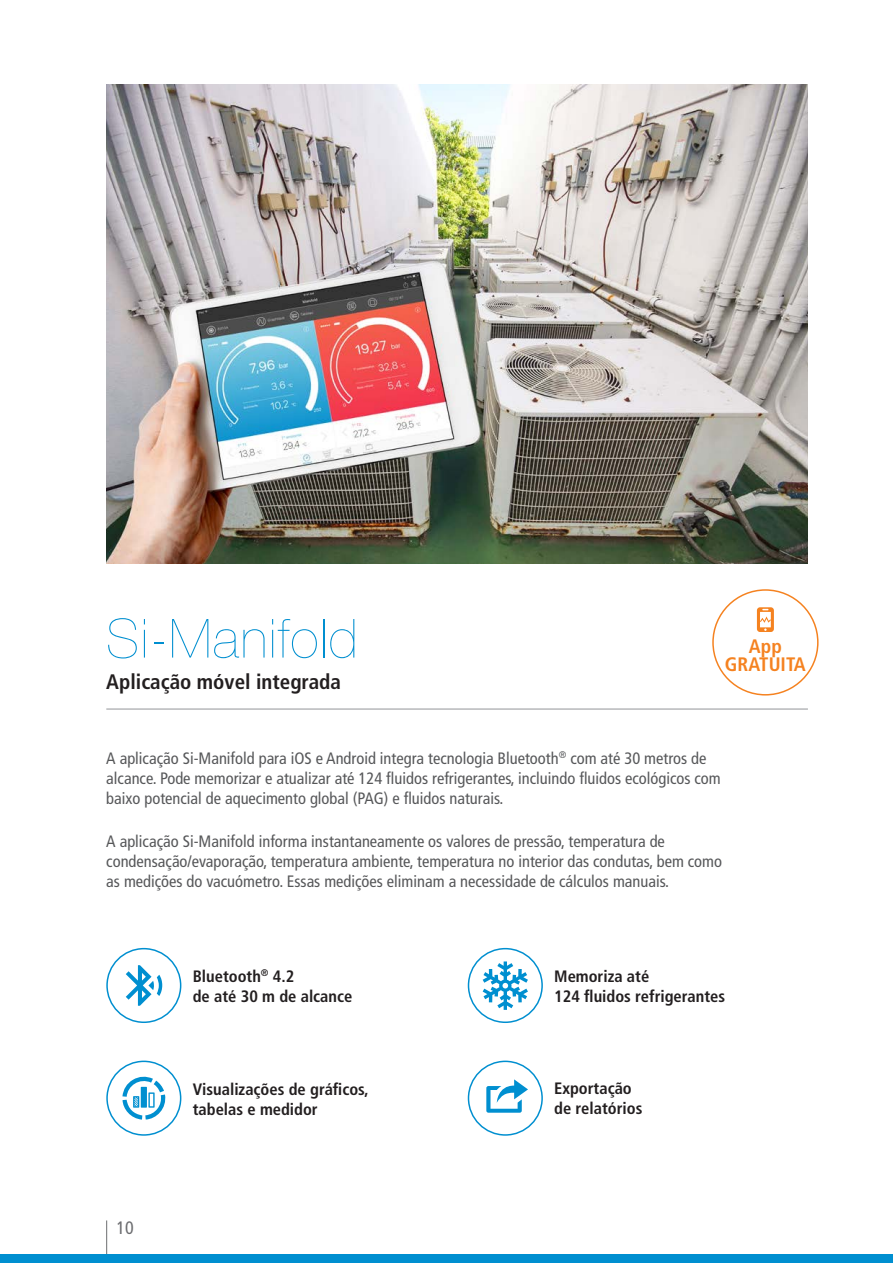
<style>
.page{position:relative;width:893px;height:1263px;background:#fff}
.page>*{position:absolute;margin:0;border:0;box-sizing:border-box;transform-origin:0 0}
.t1{font:200 54px "Helvetica Neue LT Std";letter-spacing:.03em;color:#008fd0}
.t2{font:700 condensed 21px "Frutiger LT Std";color:#231f20}
.t3{font:700 condensed 19.5px "Frutiger LT Std";color:#f58220}
.t4{font:condensed 18px "Frutiger LT Std";color:#6c6d70}
.t5{font:condensed 16.5px/19.8px "Frutiger LT Std";color:#57585a}
.t6{font:700 condensed 16.5px/19.8px "Frutiger LT Std";color:#231f20}
</style>
<div class="page">
<hr style="left:106px;top:1220px;width:1px;height:43px;background:#6c6d70">
<div style="left:0;top:1254px;width:893px;height:9px;background:#008fd0"></div>
<hr style="left:106px;top:709px;width:702px;height:1px;background:#939598">
<div style="left:712px;top:589px;width:107px;height:106px;border:2px solid #f58220;border-radius:50%"></div>
<svg style="left:757px;top:607px;width:17px;height:25px"></svg>
<div style="left:468px;top:948px;width:75px;height:75px;border:2px solid #008fd0;border-radius:50%"></div>
<svg style="left:483px;top:961px;width:45px;height:49px"></svg>
<div style="left:468px;top:1060px;width:75px;height:76px;border:2px solid #008fd0;border-radius:50%"></div>
<svg style="left:486px;top:1079px;width:42px;height:34px"></svg>
<div style="left:106px;top:1060px;width:75px;height:76px;border:2px solid #008fd0;border-radius:50%"></div>
<svg style="left:122px;top:1076px;width:44px;height:43px"></svg>
<div style="left:141px;top:1087px;width:6px;height:21px;background:#008fd0"></div>
<div style="left:106px;top:948px;width:75px;height:75px;border:2px solid #008fd0;border-radius:50%"></div>
<svg style="left:126px;top:965px;width:36px;height:41px"></svg>
<img style="left:106px;top:84px;width:702px;height:479px">
<p class="t1" style="left:106px;top:607px;width:253px">Si-Manifold</p>
<p class="t2" style="left:106px;top:669px;width:236px">Aplicação móvel integrada</p>
<p class="t3" style="left:749px;top:634px;width:34px">App</p>
<p class="t3" style="left:725px;top:652px;width:82px">GRATUITA</p>
<p class="t5" style="left:106px;top:748px;width:616px">A aplicação Si-Manifold para iOS e Android integra tecnologia Bluetooth<sup>®</sup> com até 30 metros de alcance. Pode memorizar e atualizar até 124 fluidos refrigerantes, incluindo fluidos ecológicos com baixo potencial de aquecimento global (PAG) e fluidos naturais.</p>
<p class="t5" style="left:106px;top:832px;width:617px">A aplicação Si-Manifold informa instantaneamente os valores de pressão, temperatura de condensação/evaporação, temperatura ambiente, temperatura no interior das condutas, bem como as medições do vacuómetro. Essas medições eliminam a necessidade de cálculos manuais.</p>
<p class="t4" style="left:117px;top:1217px;width:19px">10</p>
<p class="t6" style="left:193px;top:966px;width:161px">Bluetooth<sup>®</sup> 4.2<br>de até 30 m de alcance</p>
<p class="t6" style="left:193px;top:1079px;width:177px">Visualizações de gráficos, tabelas e medidor</p>
<p class="t6" style="left:554px;top:966px;width:172px">Memoriza até<br>124 fluidos refrigerantes</p>
<p class="t6" style="left:554px;top:1079px;width:90px">Exportação de relatórios</p>
</div>
